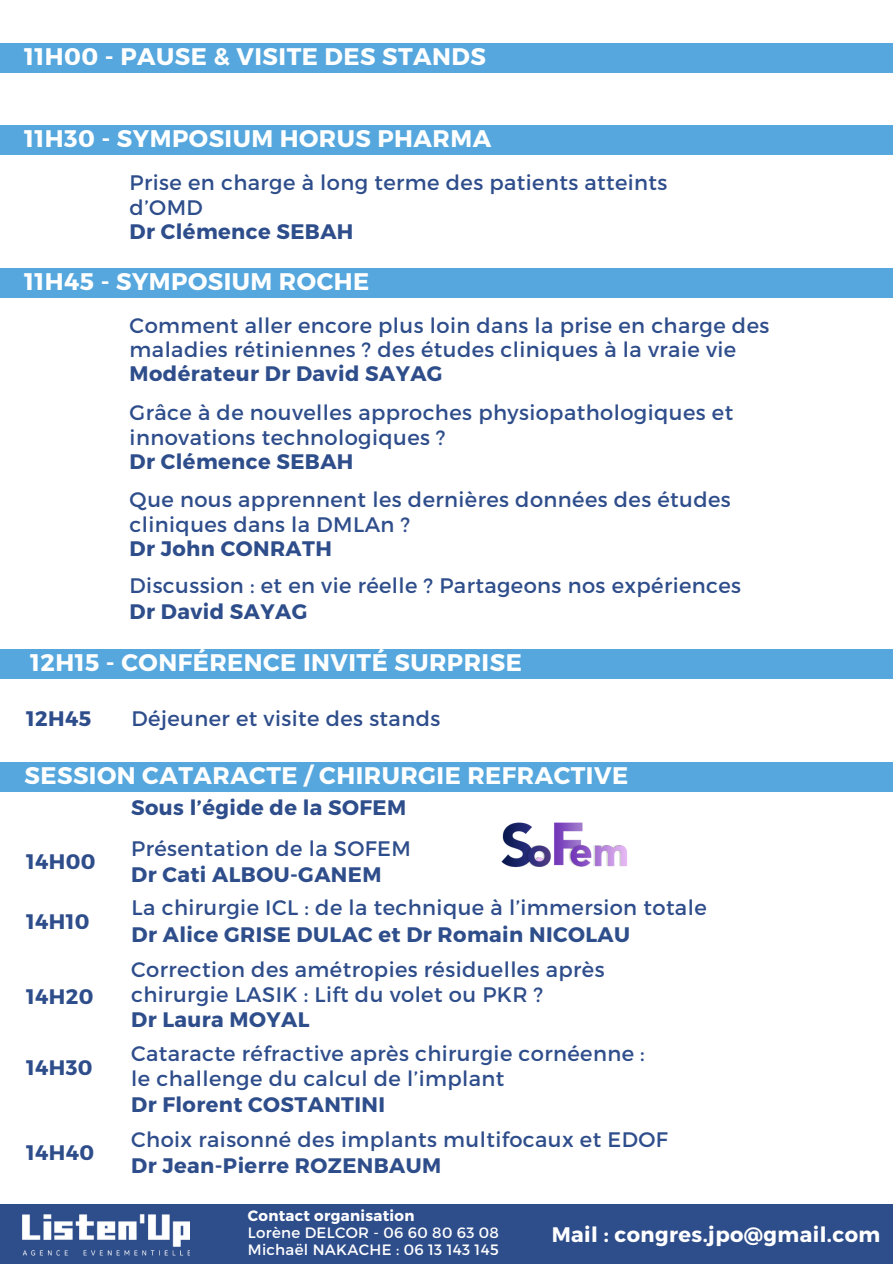
<style>
.page{position:relative;width:893px;height:1264px;background:#fff}
.page>*{position:absolute;margin:0;border:0;box-sizing:border-box;transform-origin:0 0}
.t1{font:700 24px "Montserrat";letter-spacing:.02em;color:#fff}
.t2{font:21px/24.8px "Montserrat";letter-spacing:.02em;color:#2e4d8b}
.t3{font:700 21px "Montserrat";letter-spacing:.02em;color:#2e4d8b}
.t4{font:700 21px "Montserrat";letter-spacing:.02em;color:#fff}
.t5{font:15px "Montserrat";letter-spacing:.02em;color:#fff}
.t6{font:700 15px "Montserrat";letter-spacing:.02em;color:#fff}
</style>
<div class="page">
<div style="left:0;top:762px;width:892px;height:30px;background:#55a7de"></div>
<div style="left:0;top:1203px;width:892px;height:60px;background:#2e4d8b"></div>
<img style="left:22px;top:1214px;width:167px;height:41px">
<div style="left:0;top:268px;width:892px;height:30px;background:#55a7de"></div>
<div style="left:0;top:649px;width:892px;height:30px;background:#55a7de"></div>
<img style="left:501px;top:822px;width:126px;height:46px">
<div style="left:0;top:125px;width:892px;height:30px;background:#55a7de"></div>
<div style="left:0;top:43px;width:892px;height:30px;background:#55a7de"></div>
<h3 class="t1" style="left:24px;top:41px;width:463px">11H00 - PAUSE &amp; VISITE DES STANDS</h3>
<h3 class="t1" style="left:24px;top:123px;width:468px">11H30 - SYMPOSIUM HORUS PHARMA</h3>
<h4 class="t2" style="left:130px;top:169px;width:539px">Prise en charge à long terme des patients atteints d’OMD</h4>
<h3 class="t3" style="left:130px;top:217px;width:225px">Dr Clémence SEBAH</h3>
<h4 class="t1" style="left:24px;top:265px;width:346px">11H45 - SYMPOSIUM ROCHE</h4>
<h3 class="t2" style="left:130px;top:312px;width:641px">Comment aller encore plus loin dans la prise en charge des maladies rétiniennes ? des études cliniques à la vraie vie</h3>
<h2 class="t3" style="left:130px;top:360px;width:314px">Modérateur Dr David SAYAG</h2>
<h4 class="t2" style="left:130px;top:399px;width:605px">Grâce à de nouvelles approches physiopathologiques et innovations technologiques ?</h4>
<h3 class="t3" style="left:130px;top:448px;width:225px">Dr Clémence SEBAH</h3>
<h2 class="t2" style="left:130px;top:486px;width:602px">Que nous apprennent les dernières données des études cliniques dans la DMLAn ?</h2>
<h4 class="t3" style="left:130px;top:534px;width:204px">Dr John CONRATH</h4>
<h3 class="t2" style="left:130px;top:572px;width:613px">Discussion : et en vie réelle ? Partageons nos expériences</h3>
<h2 class="t3" style="left:130px;top:598px;width:179px">Dr David SAYAG</h2>
<h4 class="t1" style="left:30px;top:647px;width:493px">12H15 - CONFÉRENCE INVITÉ SURPRISE</h4>
<h3 class="t3" style="left:26px;top:704px;width:67px">12H45</h3>
<p class="t2" style="left:132px;top:704px;width:310px">Déjeuner et visite des stands</p>
<h4 class="t1" style="left:24px;top:760px;width:605px">SESSION CATARACTE / CHIRURGIE REFRACTIVE</h4>
<h3 class="t3" style="left:131px;top:793px;width:276px">Sous l’égide de la SOFEM</h3>
<h4 class="t3" style="left:26px;top:848px;width:71px">14H00</h4>
<h4 class="t3" style="left:26px;top:908px;width:65px">14H10</h4>
<h2 class="t3" style="left:26px;top:982px;width:69px">14H20</h2>
<h2 class="t3" style="left:26px;top:1054px;width:68px">14H30</h2>
<p class="t3" style="left:26px;top:1139px;width:70px">14H40</p>
<h3 class="t2" style="left:131px;top:835px;width:281px">Présentation de la SOFEM</h3>
<h2 class="t3" style="left:131px;top:860px;width:252px">Dr Cati ALBOU-GANEM</h2>
<h3 class="t2" style="left:132px;top:894px;width:576px">La chirurgie ICL : de la technique à l’immersion totale</h3>
<h1 class="t3" style="left:132px;top:920px;width:500px">Dr Alice GRISE DULAC et Dr Romain NICOLAU</h1>
<h4 class="t2" style="left:131px;top:956px;width:475px">Correction des amétropies résiduelles après chirurgie LASIK : Lift du volet ou PKR ?</h4>
<h1 class="t3" style="left:131px;top:1006px;width:180px">Dr Laura MOYAL</h1>
<h3 class="t2" style="left:131px;top:1040px;width:515px">Cataracte réfractive après chirurgie cornéenne : le challenge du calcul de l’implant</h3>
<p class="t3" style="left:131px;top:1091px;width:255px">Dr Florent COSTANTINI</p>
<p class="t2" style="left:131px;top:1126px;width:538px">Choix raisonné des implants multifocaux et EDOF</p>
<p class="t3" style="left:131px;top:1151px;width:311px">Dr Jean-Pierre ROZENBAUM</p>
<h1 class="t6" style="left:248px;top:1206px;width:168px">Contact organisation</h1>
<h4 class="t5" style="left:248px;top:1223px;width:253px">Lorène DELCOR - 06 60 80 63 08</h4>
<h3 class="t5" style="left:248px;top:1240px;width:252px">Michaël NAKACHE : 06 13 143 145</h3>
<h1 class="t4" style="left:551px;top:1220px;width:330px">Mail : congres.jpo@gmail.com</h1>
</div>
